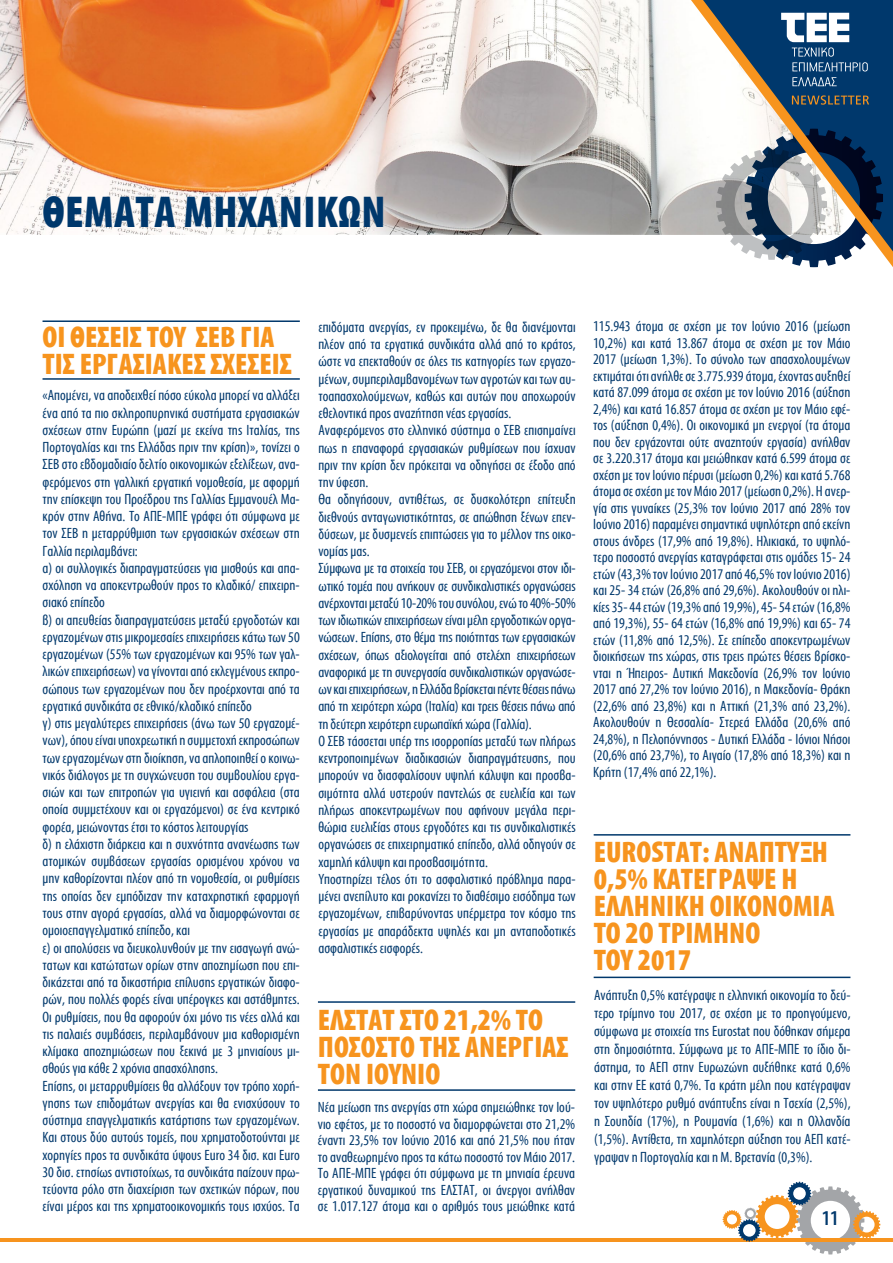
<style>
.page{position:relative;width:893px;height:1263px;background:#fff}
.page>*{position:absolute;margin:0;border:0;box-sizing:border-box;transform-origin:0 0}
.t1{font:700 45px "Myriad Condensed Greek";letter-spacing:.01em;color:#00386c}
.t2{font:700 30px/27px "Myriad Condensed Greek";color:#f7941e}
.t3{font:500 21px "Myriad Condensed Greek";color:#00386c}
.t4{font:15px/17.2px "Myriad Condensed Greek";color:#00386c;text-align:justify}
</style>
<div class="page">
<hr style="left:0;top:1238px;width:893px;height:3px;background:#f7941e">
<svg style="left:723px;top:1182px;width:157px;height:72px"></svg>
<img style="left:0;top:0;width:691px;height:234px">
<svg style="left:691px;top:0;width:202px;height:267px"></svg>
<svg style="left:792px;top:95px;width:77px;height:10px"></svg>
<svg style="left:781px;top:13px;width:87px;height:58px"></svg>
<svg style="left:792px;top:77px;width:45px;height:9px"></svg>
<hr style="left:43px;top:320px;width:257px;height:2px;background:#00386c">
<hr style="left:318px;top:1001px;width:257px;height:2px;background:#00386c">
<hr style="left:594px;top:834px;width:256px;height:2px;background:#00386c">
<hr style="left:43px;top:378px;width:257px;height:2px;background:#00386c">
<hr style="left:318px;top:1089px;width:257px;height:2px;background:#00386c">
<hr style="left:594px;top:977px;width:256px;height:1px;background:#00386c">
<h1 class="t1" style="left:43px;top:189px;width:345px">ΘΕΜΑΤΑ ΜΗΧΑΝΙΚΩΝ</h1>
<h2 class="t2" style="left:43px;top:324px;width:41px">ΟΙ ΘΈΣΕΙΣ</h2>
<h2 class="t2" style="left:147px;top:324px;width:117px">ΤΟΥ ΣΕΒ ΓΙΑ</h2>
<h2 class="t2" style="left:43px;top:351px;width:90px">ΤΙΣ ΕΡΓΑΣΙΑΚΈΣ</h2>
<h2 class="t2" style="left:211px;top:351px;width:13px">ΣΧΈΣΕΙΣ</h2>
<p class="t4" style="left:43px;top:387px;width:259px;text-align:left">«Απομένει, να αποδειχθεί πόσο εύκολα μπορεί να αλλάξει ένα από τα πιο σκληροπυρηνικά συστήματα εργασιακών σχέσεων στην Ευρώπη (μαζί με εκείνα της Ιταλίας, της Πορτογαλίας και της Ελλάδας πριν την κρίση)», τονίζει ο ΣΕΒ στο εβδομαδιαίο δελτίο οικονομικών εξελίξεων, ανα&shy;φερόμενος στη γαλλική εργατική νομοθεσία, με αφορμή την επίσκεψη του Προέδρου της Γαλλίας Εμμανουέλ Μα&shy;κρόν στην Αθήνα. Το ΑΠΕ-ΜΠΕ γράφει ότι σύμφωνα με τον ΣΕΒ η μεταρρύθμιση των εργασιακών σχέσεων στη Γαλλία περιλαμβάνει:<br>α) οι συλλογικές διαπραγματεύσεις για μισθούς και απα&shy;σχόληση να αποκεντρωθούν προς το κλαδικό/ επιχειρη&shy;σιακό επίπεδο<br>β) οι απευθείας διαπραγματεύσεις μεταξύ εργοδοτών και εργαζομένων στις μικρομεσαίες επιχειρήσεις κάτω των 50 εργαζομένων (55% των εργαζομένων και 95% των γαλ&shy;λικών επιχειρήσεων) να γίνονται από εκλεγμένους εκπρο&shy;σώπους των εργαζομένων που δεν προέρχονται από τα εργατικά συνδικάτα σε εθνικό/κλαδικό επίπεδο<br>γ) στις μεγαλύτερες επιχειρήσεις (άνω των 50 εργαζομέ&shy;νων), όπου είναι υποχρεωτική η συμμετοχή εκπροσώπων των εργαζομένων στη διοίκηση, να απλοποιηθεί ο κοινω&shy;νικός διάλογος με τη συγχώνευση του συμβουλίου εργα&shy;σιών και των επιτροπών για υγιεινή και ασφάλεια (στα οποία συμμετέχουν και οι εργαζόμενοι) σε ένα κεντρικό φορέα, μειώνοντας έτσι το κόστος λειτουργίας<br>δ) η ελάχιστη διάρκεια και η συχνότητα ανανέωσης των ατομικών συμβάσεων εργασίας ορισμένου χρόνου να μην καθορίζονται πλέον από τη νομοθεσία, οι ρυθμίσεις της οποίας δεν εμπόδιζαν την καταχρηστική εφαρμογή τους στην αγορά εργασίας, αλλά να διαμορφώνονται σε ομοιοεπαγγελματικό επίπεδο, και<br>ε) οι απολύσεις να διευκολυνθούν με την εισαγωγή ανώ&shy;τατων και κατώτατων ορίων στην αποζημίωση που επι&shy;δικάζεται από τα δικαστήρια επίλυσης εργατικών διαφο&shy;ρών, που πολλές φορές είναι υπέρογκες και αστάθμητες.<br>Οι ρυθμίσεις, που θα αφορούν όχι μόνο τις νέες αλλά και τις παλαιές συμβάσεις, περιλαμβάνουν μια καθορισμένη κλίμακα αποζημιώσεων που ξεκινά με 3 μηνιαίους μι&shy;σθούς για κάθε 2 χρόνια απασχόλησης.<br>Επίσης, οι μεταρρυθμίσεις θα αλλάξουν τον τρόπο χορή&shy;γησης των επιδομάτων ανεργίας και θα ενισχύσουν το σύστημα επαγγελματικής κατάρτισης των εργαζομένων.<br>Και στους δύο αυτούς τομείς, που χρηματοδοτούνται με χορηγίες προς τα συνδικάτα ύψους Euro 34 δισ. και Euro 30 δισ. ετησίως αντιστοίχως, τα συνδικάτα παίζουν πρω&shy;τεύοντα ρόλο στη διαχείριση των σχετικών πόρων, που είναι μέρος και της χρηματοοικονομικής τους ισχύος. Τα</p>
<p class="t4" style="left:318px;top:319px;width:259px;text-align:left">επιδόματα ανεργίας, εν προκειμένω, δε θα διανέμονται πλέον από τα εργατικά συνδικάτα αλλά από το κράτος, ώστε να επεκταθούν σε όλες τις κατηγορίες των εργαζο&shy;μένων, συμπεριλαμβανομένων των αγροτών και των αυ&shy;τοαπασχολούμενων, καθώς και αυτών που αποχωρούν εθελοντικά προς αναζήτηση νέας εργασίας.<br>Αναφερόμενος στο ελληνικό σύστημα ο ΣΕΒ επισημαίνει πως η επαναφορά εργασιακών ρυθμίσεων που ίσχυαν πριν την κρίση δεν πρόκειται να οδηγήσει σε έξοδο από την ύφεση.<br>Θα οδηγήσουν, αντιθέτως, σε δυσκολότερη επίτευξη διεθνούς ανταγωνιστικότητας, σε απώθηση ξένων επεν&shy;δύσεων, με δυσμενείς επιπτώσεις για το μέλλον της οικο&shy;νομίας μας.<br>Σύμφωνα με τα στοιχεία του ΣΕΒ, οι εργαζόμενοι στον ιδι&shy;ωτικό τομέα που ανήκουν σε συνδικαλιστικές οργανώσεις ανέρχονται μεταξύ 10-20% του συνόλου, ενώ το 40%-50% των ιδιωτικών επιχειρήσεων είναι μέλη εργοδοτικών οργα&shy;νώσεων. Επίσης, στο θέμα της ποιότητας των εργασιακών σχέσεων, όπως αξιολογείται από στελέχη επιχειρήσεων αναφορικά με τη συνεργασία συνδικαλιστικών οργανώσε&shy;ων και επιχειρήσεων, η Ελλάδα βρίσκεται πέντε θέσεις πάνω από τη χειρότερη χώρα (Ιταλία) και τρεις θέσεις πάνω από τη δεύτερη χειρότερη ευρωπαϊκή χώρα (Γαλλία).<br>Ο ΣΕΒ τάσσεται υπέρ της ισορροπίας μεταξύ των πλήρως κεντροποιημένων διαδικασιών διαπραγμάτευσης, που μπορούν να διασφαλίσουν υψηλή κάλυψη και προσβα&shy;σιμότητα αλλά υστερούν παντελώς σε ευελιξία και των πλήρως αποκεντρωμένων που αφήνουν μεγάλα περι&shy;θώρια ευελιξίας στους εργοδότες και τις συνδικαλιστικές οργανώσεις σε επιχειρηματικό επίπεδο, αλλά οδηγούν σε χαμηλή κάλυψη και προσβασιμότητα.<br>Υποστηρίζει τέλος ότι το ασφαλιστικό πρόβλημα παρα&shy;μένει ανεπίλυτο και ροκανίζει το διαθέσιμο εισόδημα των εργαζομένων, επιβαρύνοντας υπέρμετρα τον κόσμο της εργασίας με απαράδεκτα υψηλές και μη ανταποδοτικές ασφαλιστικές εισφορές.</p>
<p class="t4" style="left:593px;top:319px;width:259px;line-height:16.5px">115.943 άτομα σε σχέση με τον Ιούνιο 2016 (μείωση 10,2%) και κατά 13.867 άτομα σε σχέση με τον Μάιο 2017 (μείωση 1,3%). Το σύνολο των απασχολουμένων εκτιμάται ότι ανήλθε σε 3.775.939 άτομα, έχοντας αυξηθεί κατά 87.099 άτομα σε σχέση με τον Ιούνιο 2016 (αύξηση 2,4%) και κατά 16.857 άτομα σε σχέση με τον Μάιο εφέ&shy;τος (αύξηση 0,4%). Οι οικονομικά μη ενεργοί (τα άτομα που δεν εργάζονται ούτε αναζητούν εργασία) ανήλθαν σε 3.220.317 άτομα και μειώθηκαν κατά 6.599 άτομα σε σχέση με τον Ιούνιο πέρυσι (μείωση 0,2%) και κατά 5.768 άτομα σε σχέση με τον Μάιο 2017 (μείωση 0,2%). Η ανερ&shy;γία στις γυναίκες (25,3% τον Ιούνιο 2017 από 28% τον Ιούνιο 2016) παραμένει σημαντικά υψηλότερη από εκείνη στους άνδρες (17,9% από 19,8%). Ηλικιακά, το υψηλό&shy;τερο ποσοστό ανεργίας καταγράφεται στις ομάδες 15- 24 ετών (43,3% τον Ιούνιο 2017 από 46,5% τον Ιούνιο 2016) και 25- 34 ετών (26,8% από 29,6%). Ακολουθούν οι ηλι&shy;κίες 35- 44 ετών (19,3% από 19,9%), 45- 54 ετών (16,8% από 19,3%), 55- 64 ετών (16,8% από 19,9%) και 65- 74 ετών (11,8% από 12,5%). Σε επίπεδο αποκεντρωμένων διοικήσεων της χώρας, στις τρεις πρώτες θέσεις βρίσκο&shy;νται η Ήπειρος- Δυτική Μακεδονία (26,9% τον Ιούνιο 2017 από 27,2% τον Ιούνιο 2016), η Μακεδονία- Θράκη (22,6% από 23,8%) και η Αττική (21,3% από 23,2%).<br>Ακολουθούν η Θεσσαλία- Στερεά Ελλάδα (20,6% από 24,8%), η Πελοπόννησος - Δυτική Ελλάδα - Ιόνιοι Νήσοι (20,6% από 23,7%), το Αιγαίο (17,8% από 18,3%) και η Κρήτη (17,4% από 22,1%).</p>
<h2 class="t2" style="left:594px;top:840px;width:232px">EUROSTAT: ΑΝΆΠΤΥΞΗ<br>0,5% ΚΑΤΈ</h2>
<h2 class="t2" style="left:706px;top:867px;width:90px">ΓΡΑΨΕ Η</h2>
<h2 class="t2" style="left:594px;top:894px;width:15px">ΕΛΛΗΝΙΚΉ</h2>
<h2 class="t2" style="left:710px;top:894px;width:15px">ΟΙΚΟΝΟΜΊΑ</h2>
<h2 class="t2" style="left:594px;top:921px;width:99px">ΤΟ 2ΟΤΡΊΜΗΝΟ<br>ΤΟΥ 2017</h2>
<h2 class="t2" style="left:318px;top:1007px;width:212px">ΕΛΣΤΑΤ ΣΤΟ 21,2% ΤΟ<br>ΠΟΣΟΣΤΌ</h2>
<h2 class="t2" style="left:420px;top:1034px;width:61px">ΤΗΣ ΑΝΕΡ</h2>
<h2 class="t2" style="left:522px;top:1034px;width:25px">ΓΊΑΣ</h2>
<h2 class="t2" style="left:318px;top:1061px;width:71px">ΤΟΝ ΙΟΎΝΙΟ</h2>
<p class="t4" style="left:318px;top:1100px;width:259px;line-height:16.5px">Νέα μείωση της ανεργίας στη χώρα σημειώθηκε τον Ιού&shy;νιο εφέτος, με το ποσοστό να διαμορφώνεται στο 21,2% έναντι 23,5% τον Ιούνιο 2016 και από 21,5% που ήταν το αναθεωρημένο προς τα κάτω ποσοστό τον Μάιο 2017.<br>Το ΑΠΕ-ΜΠΕ γράφει ότι σύμφωνα με τη μηνιαία έρευνα εργατικού δυναμικού της ΕΛΣΤΑΤ, οι άνεργοι ανήλθαν σε 1.017.127 άτομα και ο αριθμός τους μειώθηκε κατά</p>
<p class="t4" style="left:594px;top:987px;width:258px;line-height:18px">Ανάπτυξη 0,5% κατέγραψε η ελληνική οικονομία το δεύ&shy;τερο τρίμηνο του 2017, σε σχέση με το προηγούμενο, σύμφωνα με στοιχεία της Eurostat που δόθηκαν σήμερα στη δημοσιότητα. Σύμφωνα με το ΑΠΕ-ΜΠΕ το ίδιο δι&shy;άστημα, το ΑΕΠ στην Ευρωζώνη αυξήθηκε κατά 0,6% και στην ΕΕ κατά 0,7%. Τα κράτη μέλη που κατέγραψαν τον υψηλότερο ρυθμό ανάπτυξης είναι η Τσεχία (2,5%), η Σουηδία (17%), η Ρουμανία (1,6%) και η Ολλανδία (1,5%). Αντίθετα, τη χαμηλότερη αύξηση του ΑΕΠ κατέ&shy;γραψαν η Πορτογαλία και η Μ. Βρετανία (0,3%).</p>
<h3 class="t3" style="left:822px;top:1208px;width:19px">11</h3>
</div>
